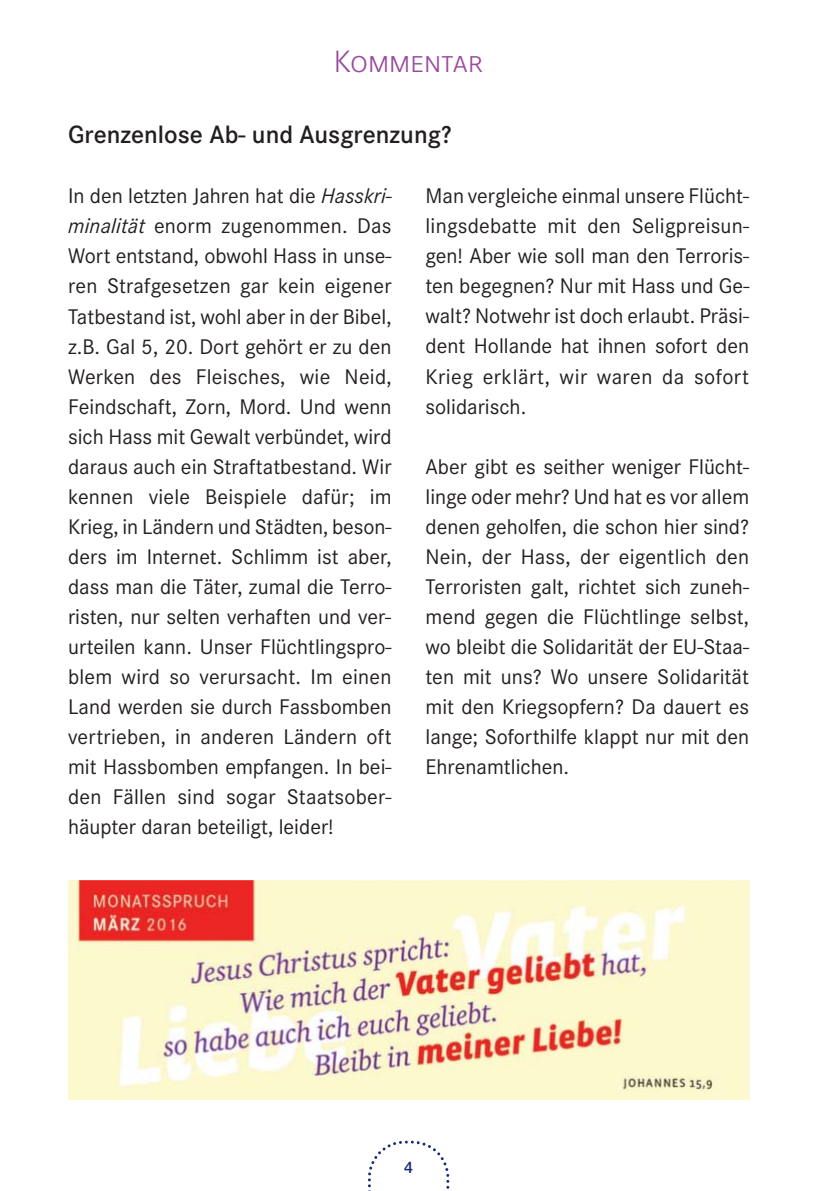
<style>
.page{position:relative;width:840px;height:1191px;background:#fff}
.page>*{position:absolute;margin:0;border:0;box-sizing:border-box;transform-origin:0 0}
.t1{font:300 32px "Corporate SSC";color:#98499c}
.t2{font:600 26px "Corporate S";color:#231f20}
.t3{font:22px/30px "Corporate S";color:#231f20;text-align:justify}
.t4{font:500 16px "Helvetica Neue";color:#162a75}
.s1{font-style:italic}
</style>
<div class="page">
<svg style="left:368px;top:1140px;width:82px;height:51px"></svg>
<img style="left:68px;top:880px;width:680px;height:219px">
<h1 class="t1" style="left:333px;top:43px;width:151px">Kommentar</h1>
<p class="t2" style="left:68px;top:126px;width:385px">Grenzenlose Ab- und Ausgrenzung?</p>
<p class="t3" style="left:68px;top:183px;width:325px">In den letzten Jahren hat die <span class="s1">Hasskri&shy;minalität</span> enorm zugenommen. Das Wort entstand, obwohl Hass in unse&shy;ren Strafgesetzen gar kein eigener Tatbestand ist, wohl aber in der Bibel, z.B. Gal 5, 20. Dort gehört er zu den Werken des Fleisches, wie Neid, Feindschaft, Zorn, Mord. Und wenn sich Hass mit Gewalt verbündet, wird daraus auch ein Straftatbestand. Wir kennen viele Beispiele dafür; im Krieg, in Ländern und Städten, beson&shy;ders im Internet. Schlimm ist aber, dass man die Täter, zumal die Terro&shy;risten, nur selten verhaften und ver&shy;urteilen kann. Unser Flüchtlingspro&shy;blem wird so verursacht. Im einen Land werden sie durch Fassbomben vertrieben, in anderen Ländern oft mit Hassbomben empfangen. In bei&shy;den Fällen sind sogar Staatsober&shy;häupter daran beteiligt, leider!</p>
<p class="t3" style="left:425px;top:183px;width:325px">Man vergleiche einmal unsere Flücht&shy;lingsdebatte mit den Seligpreisun&shy;gen! Aber wie soll man den Terroris&shy;ten begegnen? Nur mit Hass und Ge&shy;walt? Notwehr ist doch erlaubt. Präsi&shy;dent Hollande hat ihnen sofort den Krieg erklärt, wir waren da sofort solidarisch.</p>
<p class="t3" style="left:425px;top:453px;width:325px">Aber gibt es seither weniger Flücht&shy;linge oder mehr? Und hat es vor allem denen geholfen, die schon hier sind?<br>Nein, der Hass, der eigentlich den Terroristen galt, richtet sich zuneh&shy;mend gegen die Flüchtlinge selbst, wo bleibt die Solidarität der EU-Staa&shy;ten mit uns? Wo unsere Solidarität mit den Kriegsopfern? Da dauert es lange; Soforthilfe klappt nur mit den Ehrenamtlichen.</p>
<p class="t4" style="left:404px;top:1161px;width:10px">4</p>
</div>
